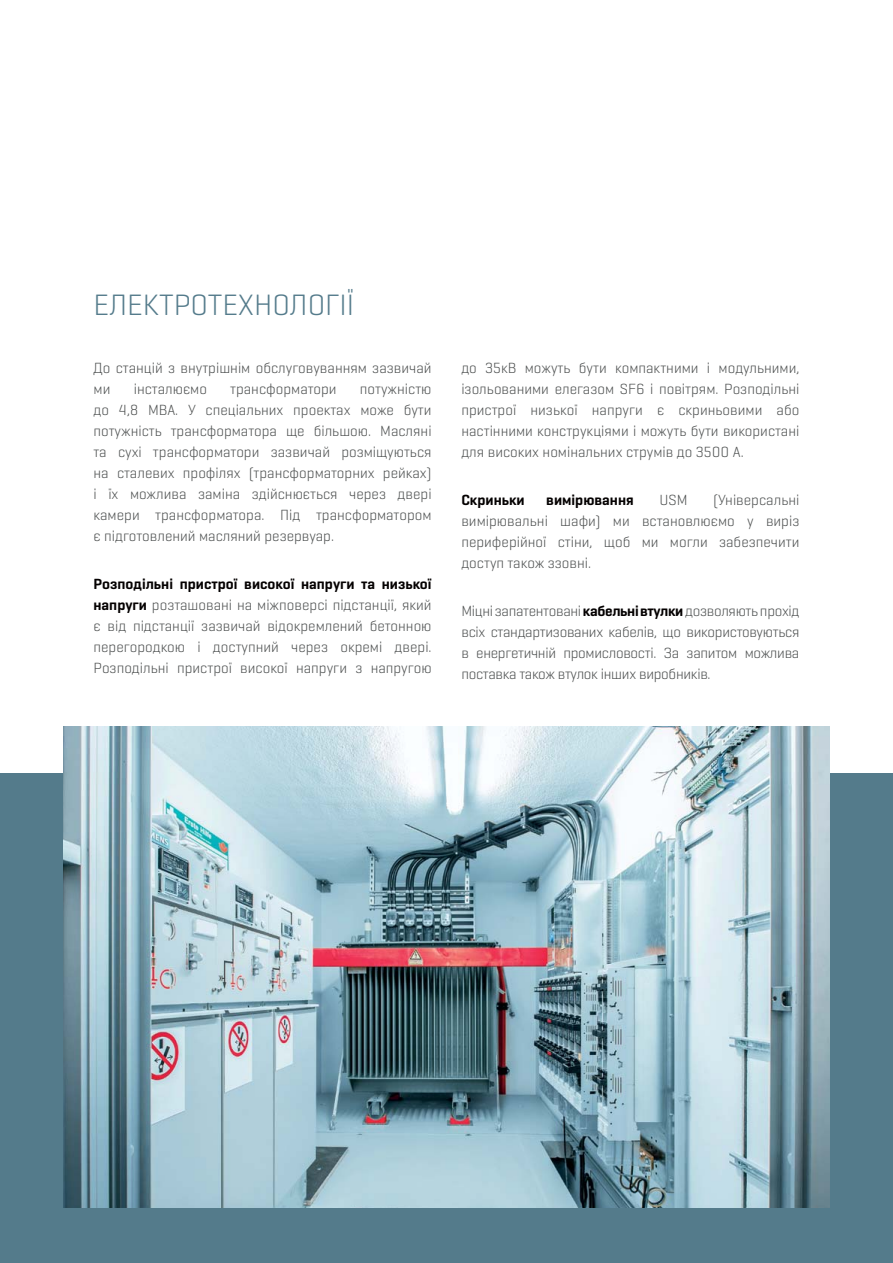
<style>
.page{position:relative;width:893px;height:1263px;background:#fff}
.page>*{position:absolute;margin:0;border:0;box-sizing:border-box;transform-origin:0 0}
.t1{font:300 30px "Geogrotesque Cyr";color:#547b8b}
.t2{font:300 15px/21px "Geogrotesque Cyr";color:#4a4d4d;text-align:justify}
.t3{font:600 15px "Geogrotesque Cyr";color:#040000}
.s1{font-weight:600;color:#040000}
</style>
<div class="page">
<div style="left:0;top:773px;width:893px;height:490px;background:#547b8b"></div>
<img style="left:64px;top:726px;width:765px;height:482px">
<h1 class="t1" style="left:94px;top:287px;width:262px">ЕЛЕКТРОТЕХНОЛОГІЇ</h1>
<p class="t2" style="left:94px;top:358px;width:340px">До станцій з внутрішнім обслуговуванням зазвичай ми</p>
<p class="t2" style="left:94px;top:379px;width:340px;text-indent:266px">потужністю до 4,8 МВА. У спеціальних проектах може бути потужність трансформатора ще більшою. Масляні та сухі трансформатори зазвичай розміщуються на сталевих профілях (трансформаторних рейках) і їх можлива заміна здійснюється через двері камери трансформатора. Під трансформатором є підготовлений масляний резервуар.</p>
<p class="t2" style="left:94px;top:573px;width:340px"><span class="s1">Розподільні пристрої високої напруги та низької напруги</span> розташовані на міжповерсі підстанції, який є від підстанції зазвичай відокремлений бетонною перегородкою і доступний через окремі двері.<br>Розподільні пристрої високої напруги з напругою</p>
<p class="t2" style="left:134px;top:379px;width:75px">інсталюємо</p>
<p class="t2" style="left:230px;top:379px;width:108px">трансформатори</p>
<p class="t2" style="left:461px;top:358px;width:340px">до 35кВ можуть бути компактними і модульними, ізольованими елегазом SF6 і повітрям. Розподільні пристрої низької напруги є скриньовими або настінними конструкціями і можуть бути використані для високих номінальних струмів до 3500 А.</p>
<p class="t3" style="left:461px;top:491px;width:65px">Скриньки</p>
<p class="t3" style="left:546px;top:491px;width:89px">вимірювання</p>
<p class="t2" style="left:659px;top:490px;width:30px">USM</p>
<p class="t2" style="left:461px;top:490px;width:340px;text-indent:252px">(Універсальні вимірювальні шафи) ми встановлюємо у виріз периферійної стіни, щоб ми могли забезпечити доступ також ззовні.</p>
<p class="t2" style="left:461px;top:601px;width:340px">Міцні запатентовані <span class="s1">кабельні втулки</span> дозволяють прохід всіх стандартизованих кабелів, що використовуються в енергетичній промисловості. За запитом можлива поставка також втулок інших виробників.</p>
</div>
